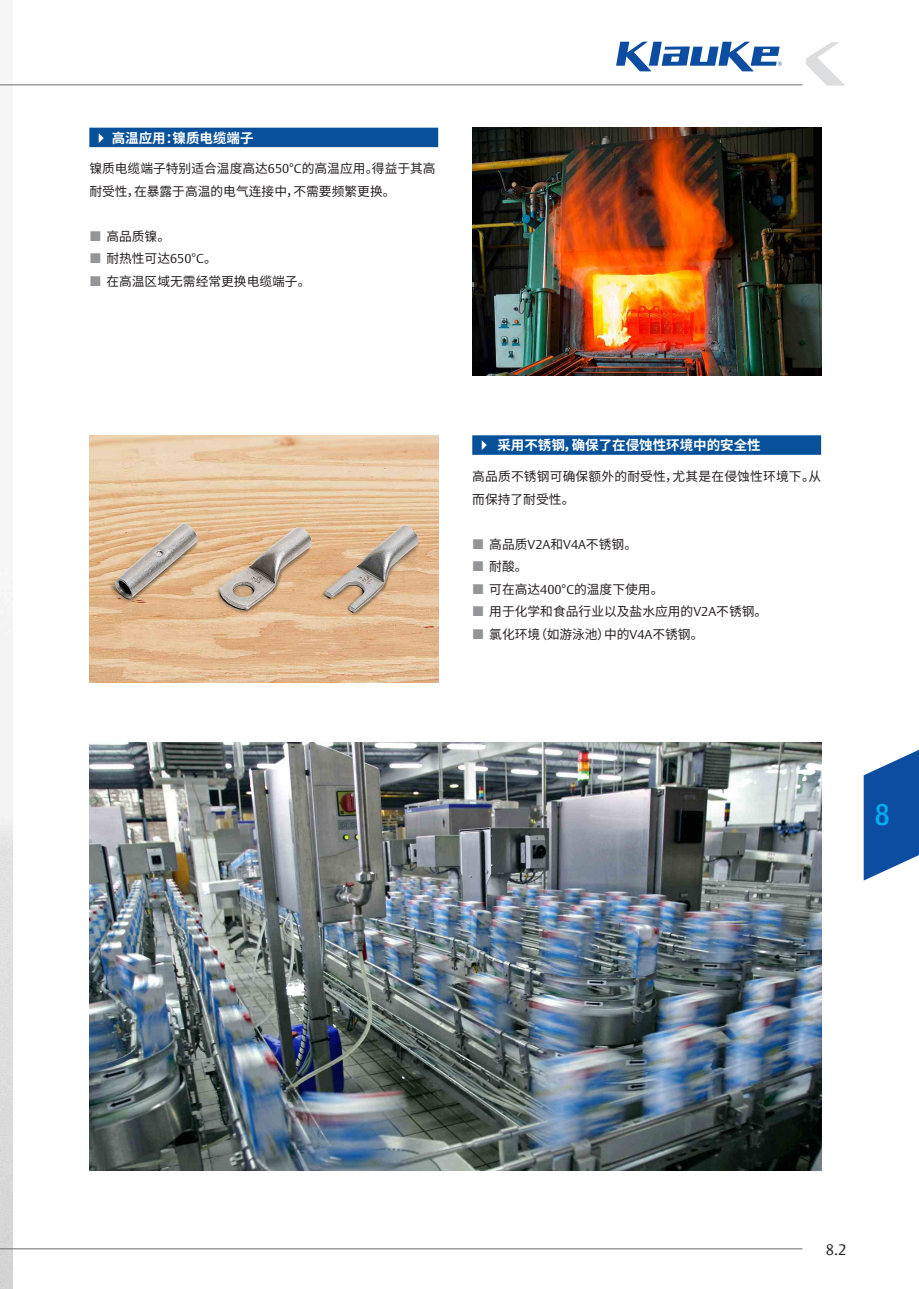
<style>
.page{position:relative;width:919px;height:1289px;background:#fff}
.page>*{position:absolute;margin:0;border:0;box-sizing:border-box;transform-origin:0 0}
.t1{font:500 condensed 30px "Helvetica Neue LT Pro";color:#00aeef}
.t2{font:300 15px "DTL Argo T";color:#231f20}
.t3{font:700 13.5px "Source Han Sans SC";color:#fff}
.t4{font:12.75px/22.5px "Source Han Sans SC";color:#231f20}
.s1{font-family:"DTL Argo T";font-weight:300}
</style>
<div class="page">
<img style="left:0;top:85px;width:13px;height:1203px">
<img style="left:89px;top:743px;width:732px;height:427px">
<img style="left:89px;top:435px;width:349px;height:248px">
<img style="left:472px;top:128px;width:349px;height:247px">
<div style="left:472px;top:435px;width:349px;height:20px;background:#07519b"></div>
<div style="left:89px;top:128px;width:349px;height:19px;background:#07519b"></div>
<svg style="left:805px;top:42px;width:40px;height:44px"></svg>
<hr style="left:0;top:84px;width:802px;height:1px;background:#6c6d70">
<svg style="left:616px;top:42px;width:165px;height:29px"></svg>
<hr style="left:0;top:1248px;width:802px;height:1px;background:#6c6d70">
<svg style="left:863px;top:750px;width:55px;height:130px"></svg>
<p class="t3" style="left:112px;top:130px;width:143px">高温应用：镍质电缆端子</p>
<p class="t4" style="left:89px;top:158px;width:348px">镍质电缆端子特别适合温度高达<span class="s1">650</span>°<span class="s1">C</span>的高温应用。得益于其高耐受性，在暴露于高温的电气连接中，不需要频繁更换。</p>
<p class="t4" style="left:106px;top:225px;width:206px">高品质镍。<br>耐热性可达<span class="s1">650</span>°<span class="s1">C</span>。<br>在高温区域无需经常更换电缆端子。</p>
<p class="t3" style="left:497px;top:438px;width:265px">采用不锈钢，确保了在侵蚀性环境中的安全性</p>
<p class="t4" style="left:472px;top:465px;width:350px">高品质不锈钢可确保额外的耐受性，尤其是在侵蚀性环境下。从而保持了耐受性。</p>
<p class="t4" style="left:489px;top:533px;width:279px">高品质<span class="s1">V2A</span>和<span class="s1">V4A</span>不锈钢。<br>耐酸。<br>可在高达<span class="s1">400</span>°<span class="s1">C</span>的温度下使用。<br>用于化学和食品行业以及盐水应用的<span class="s1">V2A</span>不锈钢。氯化环境（如游泳池）中的<span class="s1">V4A</span>不锈钢。</p>
<h1 class="t1" style="left:875px;top:796px;width:16px">8</h1>
<p class="t2" style="left:825px;top:1240px;width:22px">8.2</p>
</div>
